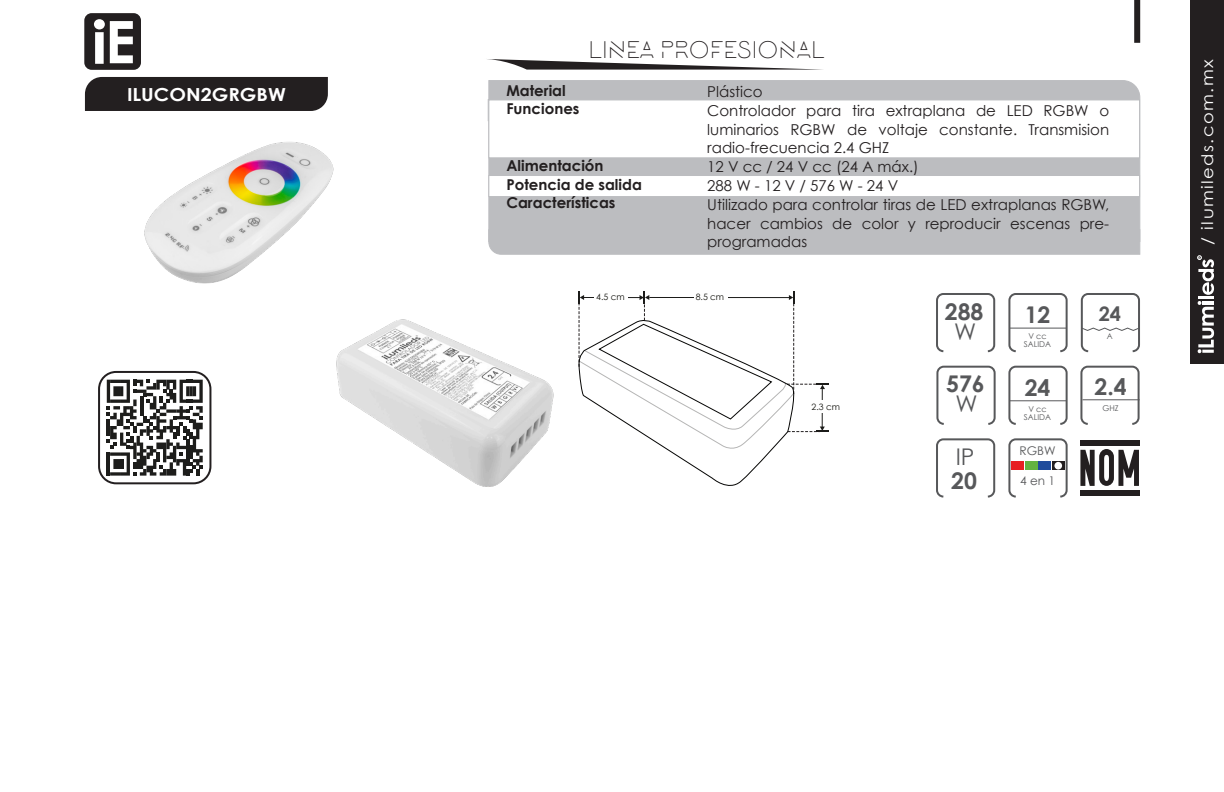
<style>
.page{position:relative;width:1224px;height:792px;background:#fff}
.page>*{position:absolute;margin:0;border:0;box-sizing:border-box;transform-origin:0 0}
.t1{font:24px "Lombok";color:#231f20}
.t2{font:700 23px "Century Gothic";color:#57585a}
.t3{font:23px "Century Gothic";color:#57585a}
.t4{font:700 20px "Century Gothic";color:#57585a}
.t5{font:700 18px "Century Gothic";color:#fff;scale:1.1 1}
.t6{font:16px "Century Gothic";letter-spacing:.08em;color:#fff;scale:1.12 1}
.t7{font:15px/18.8px "Century Gothic";color:#231f20;text-align:justify}
.t8{font:700 15px "Century Gothic";color:#231f20}
.t9{font:12px "Century Gothic";color:#57585a}
.t10{font:8.8px "Century Gothic";color:#12120d}
.t11{font:8px "Century Gothic";color:#57585a}
</style>
<div class="page">
<div style="left:1190px;top:0;width:34px;height:364px;background:#231f20"></div>
<hr style="left:1198px;top:296px;width:16px;height:3px;background:#fff">
<svg style="left:1198px;top:301px;width:16px;height:52px"></svg>
<svg style="left:1197px;top:255px;width:17px;height:40px"></svg>
<div style="left:936px;top:293px;width:59px;height:59px;border:2px solid #57585a;border-radius:6px"></div>
<div style="left:936px;top:438px;width:59px;height:60px;border:2px solid #57585a;border-radius:6px"></div>
<div style="left:1080px;top:440px;width:60px;height:5px;background:#231f20"></div>
<div style="left:1080px;top:491px;width:60px;height:5px;background:#231f20"></div>
<svg style="left:1080px;top:449px;width:59px;height:37px"></svg>
<hr style="left:1009px;top:328px;width:58px;height:1px;background:#57585a">
<div style="left:1008px;top:293px;width:60px;height:59px;border:2px solid #57585a;border-radius:6px"></div>
<hr style="left:1009px;top:400px;width:58px;height:1px;background:#57585a">
<div style="left:1008px;top:366px;width:60px;height:59px;border:2px solid #57585a;border-radius:6px"></div>
<div style="left:936px;top:366px;width:60px;height:59px;border:2px solid #57585a;border-radius:6px"></div>
<div style="left:1080px;top:366px;width:60px;height:59px;border:2px solid #57585a;border-radius:6px"></div>
<hr style="left:1082px;top:399px;width:58px;height:1px;background:#57585a">
<div style="left:1008px;top:438px;width:60px;height:60px;border:2px solid #57585a;border-radius:6px"></div>
<div style="left:1011px;top:461px;width:13px;height:9px;background:#e71f22"></div>
<div style="left:1025px;top:461px;width:12px;height:9px;background:#63b341"></div>
<div style="left:1038px;top:461px;width:13px;height:9px;background:#204c9c"></div>
<div style="left:1052px;top:461px;width:12px;height:9px;background:#231f20"></div>
<div style="left:1054px;top:462px;width:8px;height:8px;background:#fff;border-radius:50%"></div>
<div style="left:1081px;top:293px;width:59px;height:59px;border:2px solid #57585a;border-radius:6px"></div>
<svg style="left:1081px;top:327px;width:59px;height:5px"></svg>
<img style="left:144px;top:142px;width:190px;height:142px">
<img style="left:336px;top:307px;width:243px;height:180px">
<svg style="left:579px;top:291px;width:250px;height:195px"></svg>
<div style="left:85px;top:77px;width:243px;height:34px;background:#231f20"></div>
<div style="left:84px;top:13px;width:57px;height:57px;background:#231f20;border-radius:7px"></div>
<svg style="left:94px;top:19px;width:39px;height:45px"></svg>
<svg style="left:487px;top:59px;width:336px;height:11px"></svg>
<div style="left:1134px;top:0;width:6px;height:43px;background:#231f20"></div>
<div style="left:98px;top:371px;width:113px;height:113px;border:2px solid #231f20;border-radius:17px"></div>
<div style="left:488px;top:80px;width:653px;height:149px;background:#bcbdc0"></div>
<div style="left:488px;top:99px;width:652px;height:59px;background:#fff;border:1px solid #bcbdc0"></div>
<div style="left:488px;top:175px;width:652px;height:22px;background:#fff;border:1px solid #bcbdc0"></div>
<div style="left:488px;top:229px;width:653px;height:26px;background:#bcbdc0"></div>
<svg style="left:107px;top:380px;width:96px;height:96px"></svg>
<p class="t1" style="left:589px;top:38px;width:238px">LINEA PROFESIONAL</p>
<p class="t5" style="left:127px;top:83px;width:146px">ILUCON2GRGBW</p>
<p class="t8" style="left:506px;top:81px;width:61px">Material</p>
<p class="t8" style="left:506px;top:100px;width:75px">Funciones</p>
<p class="t8" style="left:506px;top:156px;width:99px">Alimentación</p>
<p class="t8" style="left:506px;top:175px;width:137px">Potencia de salida</p>
<p class="t8" style="left:506px;top:194px;width:111px">Características</p>
<p class="t7" style="left:707px;top:82px;width:57px">Plástico</p>
<p class="t7" style="left:707px;top:101px;width:403px">Controlador para tira extraplana de LED RGBW o luminarios RGBW de voltaje constante. Transmision radio-frecuencia 2.4 GHZ</p>
<p class="t7" style="left:707px;top:157px;width:213px">12 V cc / 24 V cc (24 A máx.)</p>
<p class="t7" style="left:707px;top:176px;width:193px">288 W - 12 V / 576 W - 24 V</p>
<p class="t7" style="left:707px;top:195px;width:403px">Utilizado para controlar tiras de LED extraplanas RGBW, hacer cambios de color y reproducir escenas pre&shy;programadas</p>
<p class="t10" style="left:596px;top:291px;width:30px">4.5 cm</p>
<p class="t10" style="left:696px;top:291px;width:30px">8.5 cm</p>
<p class="t10" style="left:812px;top:401px;width:30px">2.3 cm</p>
<p class="t2" style="left:945px;top:298px;width:40px">288</p>
<p class="t3" style="left:954px;top:318px;width:24px">W</p>
<p class="t2" style="left:946px;top:370px;width:40px">576</p>
<p class="t3" style="left:956px;top:390px;width:24px">W</p>
<p class="t2" style="left:1025px;top:300px;width:27px">12</p>
<p class="t11" style="left:1028px;top:331px;width:20px">V cc</p>
<p class="t11" style="left:1024px;top:339px;width:29px">SALIDA</p>
<p class="t2" style="left:1025px;top:373px;width:27px">24</p>
<p class="t11" style="left:1028px;top:404px;width:20px">V cc</p>
<p class="t11" style="left:1024px;top:412px;width:29px">SALIDA</p>
<p class="t4" style="left:1099px;top:301px;width:24px">24</p>
<p class="t11" style="left:1107px;top:331px;width:7px">A</p>
<p class="t2" style="left:1095px;top:372px;width:34px">2.4</p>
<p class="t11" style="left:1102px;top:403px;width:18px">GHZ</p>
<p class="t3" style="left:956px;top:443px;width:20px">IP</p>
<p class="t2" style="left:951px;top:467px;width:27px">20</p>
<p class="t9" style="left:1020px;top:444px;width:38px">RGBW</p>
<p class="t9" style="left:1020px;top:474px;width:37px">4 en 1</p>
<p class="t6" style="left:1198px;top:245px;width:167px;rotate:-90deg">/ ilumileds.com.mx</p>
</div>
